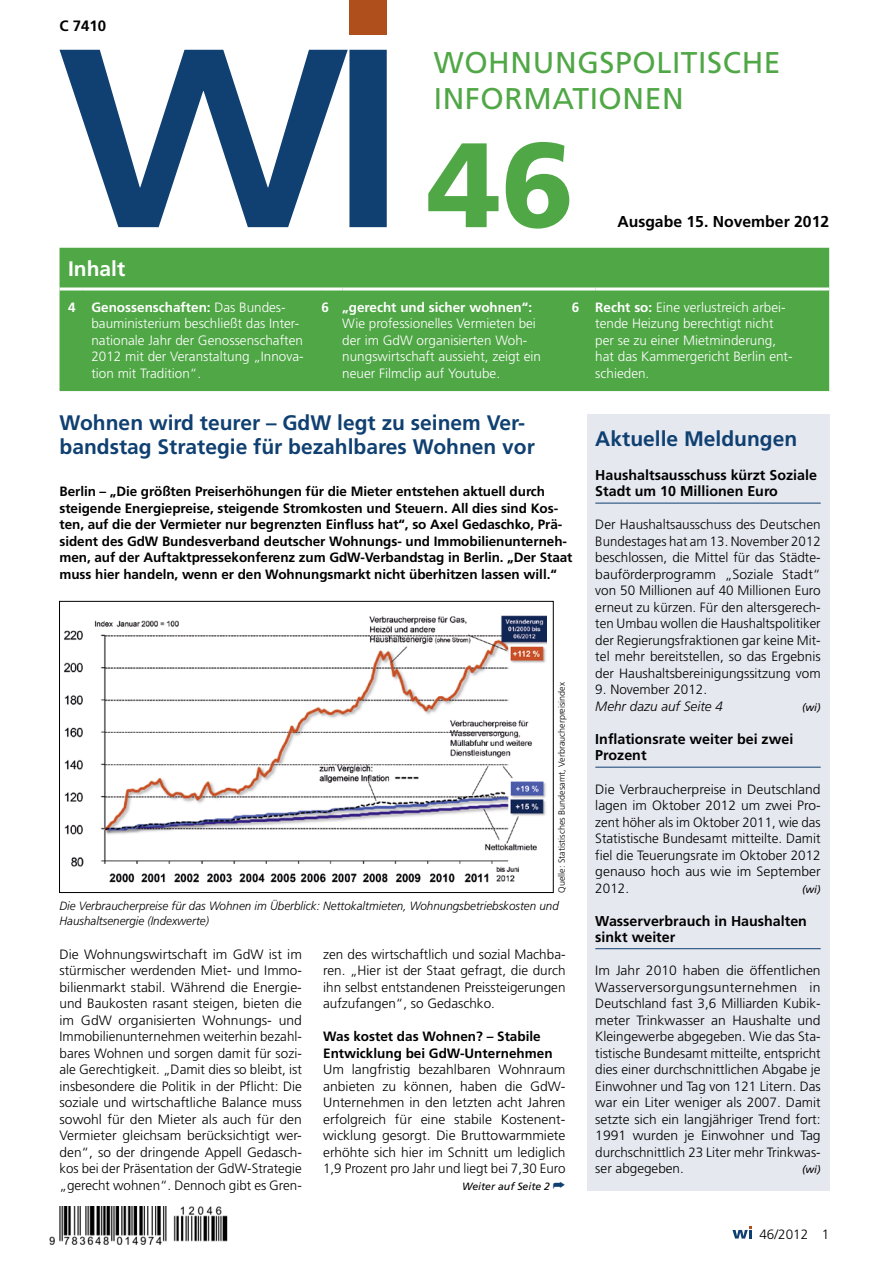
<style>
.page{position:relative;width:893px;height:1263px;background:#fff}
.page>*{position:absolute;margin:0;border:0;box-sizing:border-box;transform-origin:0 0}
.t1{font:900 120px "Frutiger";color:#50a746}
.t2{font:30px/36px "Frutiger";letter-spacing:.02em;color:#50a746}
.t3{font:700 21px/24px "Frutiger";color:#0f4071}
.t4{font:700 21px "Frutiger";color:#fff}
.t5{font:700 15.75px "Frutiger";color:#000}
.t6{font:700 15px "Frutiger";color:#000}
.t7{font:700 14.25px/16.5px "Frutiger";color:#000}
.t8{font:300 13.5px/16.5px "Frutiger";color:#000;text-align:justify}
.t9{font:700 13.5px/16.5px "Frutiger";letter-spacing:-.005em;color:#000}
.t10{font:300 13.5px/16.5px "Frutiger";color:#fff}
.t11{font:700 13.5px "Frutiger";color:#fff}
.t12{font:italic 300 13.5px "Frutiger";color:#000}
.t13{font:italic 300 12px/15px "Frutiger";color:#000}
.t14{font:italic 10.5px "Frutiger";color:#000}
.t15{font:300 9px "Frutiger";color:#000}
.s1{font-weight:700}
.s2{color:#0f4071}
</style>
<div class="page">
<img style="left:49px;top:1206px;width:179px;height:38px">
<div style="left:587px;top:414px;width:242px;height:777px;background:#e6e8f0"></div>
<hr style="left:595px;top:503px;width:226px;height:1px;background:#0f4071">
<hr style="left:595px;top:767px;width:226px;height:1px;background:#0f4071">
<hr style="left:595px;top:948px;width:226px;height:1px;background:#0f4071">
<svg style="left:732px;top:1226px;width:20px;height:12px"></svg>
<div style="left:60px;top:248px;width:769px;height:143px;background:#50a746"></div>
<hr style="left:60px;top:287px;width:23px;height:3px;background:#fff">
<hr style="left:83px;top:287px;width:238px;height:3px;background:#fff">
<hr style="left:321px;top:287px;width:21px;height:3px;background:#fff">
<hr style="left:342px;top:287px;width:230px;height:3px;background:#fff">
<hr style="left:572px;top:287px;width:23px;height:3px;background:#fff">
<hr style="left:595px;top:287px;width:234px;height:3px;background:#fff">
<svg style="left:60px;top:50px;width:327px;height:177px"></svg>
<div style="left:350px;top:0;width:37px;height:34px;background:#af4f1c"></div>
<img style="left:64px;top:616px;width:482px;height:267px">
<div style="left:59px;top:601px;width:495px;height:292px;border:1px solid #000"></div>
<p class="t6" style="left:60px;top:17px;width:48px">C 7410</p>
<h2 class="t2" style="left:434px;top:44px;width:348px">WOHNUNGSPOLITISCHE<br>I NFORMATIONEN</h2>
<h1 class="t1" style="left:427px;top:113px;width:148px">46</h1>
<p class="t5" style="left:617px;top:212px;width:213px">Ausgabe 15. November 2012</p>
<h3 class="t4" style="left:68px;top:257px;width:59px">Inhalt</h3>
<p class="t10" style="left:91px;top:299px;width:214px;text-indent:-23px"><span class="s1">4 Genossenschaften:</span> Das Bundes&shy;bauministerium beschließt das Inter&shy;nationale Jahr der Genossenschaften 2012 mit der Veranstaltung „Innova&shy;tion mit Tradition“.</p>
<p class="t11" style="left:322px;top:299px;width:212px">6 „gerecht und sicher wohnen“:</p>
<p class="t10" style="left:342px;top:316px;width:200px">Wie professionelles Vermieten bei der im GdW organisierten Woh&shy;nungswirtschaft aussieht, zeigt ein neuer Filmclip auf Youtube.</p>
<p class="t10" style="left:595px;top:299px;width:199px;text-indent:-23px"><span class="s1">6 Recht so:</span> Eine verlustreich arbei&shy;tende Heizung berechtigt nicht per se zu einer Mietminderung, hat das Kammergericht Berlin ent&shy;schieden.</p>
<h3 class="t3" style="left:60px;top:410px;width:477px">Wohnen wird teurer – GdW legt zu seinem Ver&shy;bandstag Strategie für bezahlbares Wohnen vor</h3>
<p class="t9" style="left:60px;top:483px;width:514px">Berlin – „Die größten Preiserhöhungen für die Mieter entstehen aktuell durch steigende Energiepreise, steigende Stromkosten und Steuern. All dies sind Kos&shy;ten, auf die der Vermieter nur begrenzten Einfluss hat“, so Axel Gedaschko, Prä&shy;sident des GdW Bundesverband deutscher Wohnungs- und Immobilienunterneh&shy;men, auf der Auftaktpressekonferenz zum GdW-Verbandstag in Berlin. „Der Staat muss hier handeln, wenn er den Wohnungsmarkt nicht überhitzen lassen will.“</p>
<p class="t15" style="left:557px;top:893px;width:212px;rotate:-90deg">Quelle: Statistisches Bundesamt, Verbraucherpreisindex</p>
<p class="t13" style="left:60px;top:898px;width:501px">Die Verbraucherpreise für das Wohnen im Überblick: Nettokaltmieten, Wohnungsbetriebskosten und<br>Haushaltsenergie (Indexwerte)</p>
<p class="t8" style="left:60px;top:946px;width:244px">Die Wohnungswirtschaft im GdW ist im stürmischer werdenden Miet- und Immo&shy;bilienmarkt stabil. Während die Energie&shy;und Baukosten rasant steigen, bieten die im GdW organisierten Wohnungs- und Immobilienunternehmen weiterhin bezahl&shy;bares Wohnen und sorgen damit für sozi&shy;ale Gerechtigkeit. „Damit dies so bleibt, ist insbesondere die Politik in der Pflicht: Die soziale und wirtschaftliche Balance muss sowohl für den Mieter als auch für den Vermieter gleichsam berücksichtigt wer&shy;den“, so der dringende Appell Gedasch&shy;kos bei der Präsentation der GdW-Strategie „gerecht wohnen“. Dennoch gibt es Gren-</p>
<p class="t8" style="left:323px;top:946px;width:244px">zen des wirtschaftlich und sozial Machba&shy;ren. „Hier ist der Staat gefragt, die durch ihn selbst entstandenen Preissteigerungen aufzufangen“, so Gedaschko.</p>
<p class="t9" style="left:323px;top:1028px;width:231px">Was kostet das Wohnen? – Stabile<br>Entwicklung bei GdW-Unternehmen</p>
<p class="t8" style="left:323px;top:1061px;width:244px">Um langfristig bezahlbaren Wohnraum anbieten zu können, haben die GdW-Unternehmen in den letzten acht Jahren erfolgreich für eine stabile Kostenent&shy;wicklung gesorgt. Die Bruttowarmmiete erhöhte sich hier im Schnitt um lediglich 1,9 Prozent pro Jahr und liegt bei 7,30 Euro</p>
<p class="t14" style="left:462px;top:1180px;width:105px">Weiter auf Seite 2 <span class="s2">➦</span></p>
<h3 class="t3" style="left:595px;top:427px;width:203px">Aktuelle Meldungen</h3>
<p class="t7" style="left:595px;top:467px;width:223px">Haushaltsausschuss kürzt Soziale<br>Stadt um 10 Millionen Euro</p>
<p class="t8" style="left:595px;top:517px;width:227px">Der Haushaltsausschuss des Deutschen Bundestages hat am 13. November 2012 beschlossen, die Mittel für das Städte&shy;bauförderprogramm „Soziale Stadt“ von 50 Millionen auf 40 Millionen Euro erneut zu kürzen. Für den altersgerech&shy;ten Umbau wollen die Haushaltspolitiker der Regierungsfraktionen gar keine Mit&shy;tel mehr bereitstellen, so das Ergebnis der Haushaltsbereinigungssitzung vom</p>
<p class="t8" style="left:595px;top:682px;width:113px">9. November 2012.</p>
<p class="t12" style="left:595px;top:699px;width:129px">Mehr dazu auf Seite 4</p>
<p class="t14" style="left:802px;top:701px;width:20px">(wi)</p>
<p class="t7" style="left:595px;top:731px;width:199px">Inflationsrate weiter bei zwei<br>Prozent</p>
<p class="t8" style="left:595px;top:781px;width:227px">Die Verbraucherpreise in Deutschland lagen im Oktober 2012 um zwei Pro&shy;zent höher als im Oktober 2011, wie das Statistische Bundesamt mitteilte. Damit fiel die Teuerungsrate im Oktober 2012 genauso hoch aus wie im September 2012.</p>
<p class="t14" style="left:802px;top:883px;width:20px">(wi)</p>
<p class="t7" style="left:595px;top:912px;width:213px">Wasserverbrauch in Haushalten sinkt weiter</p>
<p class="t8" style="left:595px;top:962px;width:227px">Im Jahr 2010 haben die öffentlichen Wasserversorgungsunternehmen in Deutschland fast 3,6 Milliarden Kubik&shy;meter Trinkwasser an Haushalte und Kleingewerbe abgegeben. Wie das Sta&shy;tistische Bundesamt mitteilte, entspricht dies einer durchschnittlichen Abgabe je Einwohner und Tag von 121 Litern. Das war ein Liter weniger als 2007. Damit setzte sich ein langjähriger Trend fort:<br>1991 wurden je Einwohner und Tag durchschnittlich 23 Liter mehr Trinkwas&shy;ser abgegeben.</p>
<p class="t14" style="left:802px;top:1163px;width:20px">(wi)</p>
<p class="t8" style="left:759px;top:1226px;width:71px">46/2012 1</p>
</div>
